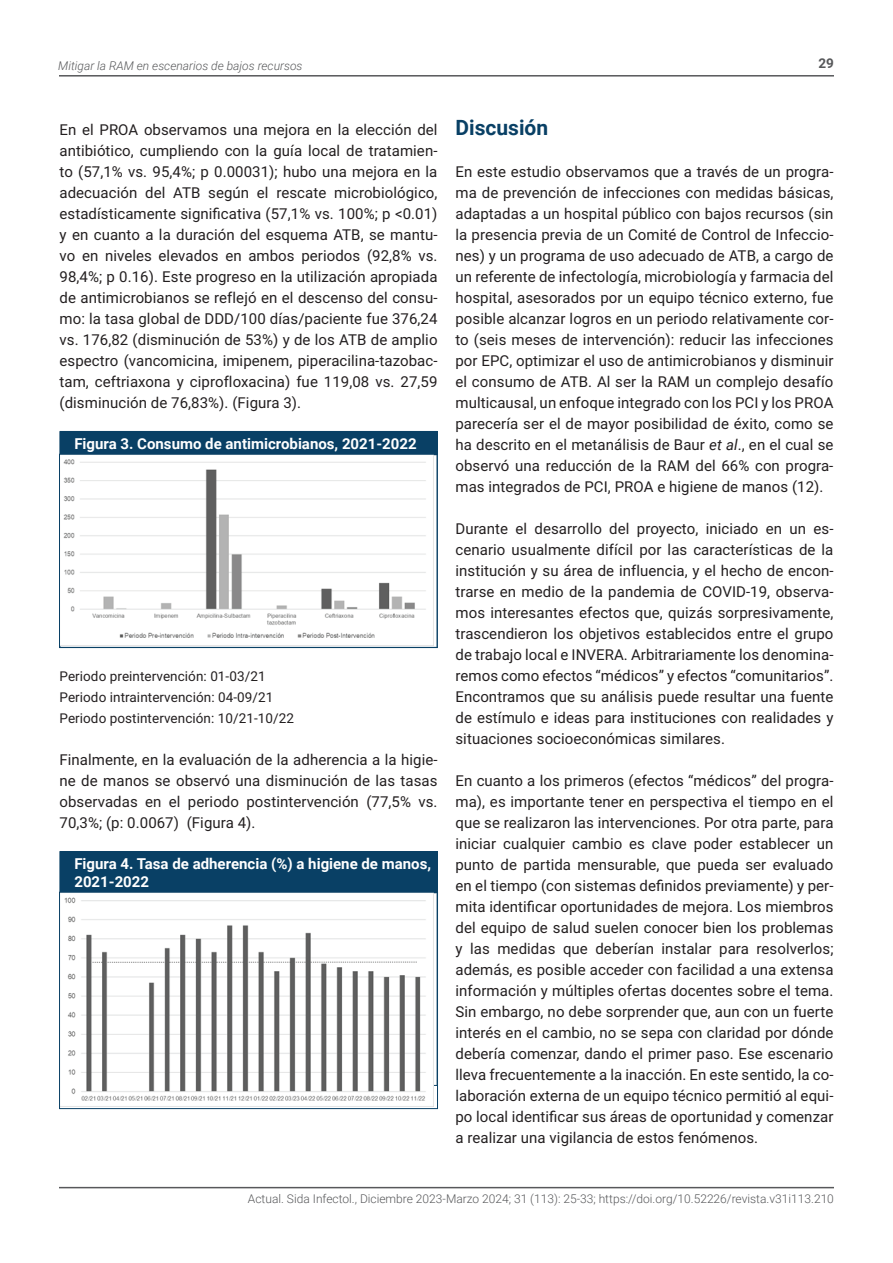
<style>
.page{position:relative;width:893px;height:1263px;background:#fff}
.page>*{position:absolute;margin:0;border:0;box-sizing:border-box;transform-origin:0 0}
.t1{font:700 21px "Roboto";color:#094065}
.t2{font:15px/21px "Roboto";letter-spacing:.005em;color:#231f20;text-align:justify}
.t3{font:700 15px/18px "Roboto";color:#fff}
.t4{font:13.5px/21px "Roboto";letter-spacing:.005em;color:#231f20}
.t5{font:700 13.5px "Roboto";color:#57585a}
.t6{font:300 12px "Roboto";color:#57585a}
.t7{font:italic 300 12px "Roboto";color:#57585a}
.s1{font-style:italic}
</style>
<div class="page">
<hr style="left:59px;top:75px;width:775px;height:2px;background:#57585a">
<hr style="left:59px;top:1187px;width:775px;height:1px;background:#57585a">
<div style="left:60px;top:431px;width:377px;height:24px;background:#094065"></div>
<svg style="left:437px;top:432px;width:1px;height:22px"></svg>
<hr style="left:437px;top:455px;width:1px;height:192px;background:#094065">
<div style="left:60px;top:851px;width:377px;height:42px;background:#094065"></div>
<hr style="left:437px;top:852px;width:1px;height:40px;background:#094065">
<hr style="left:60px;top:1085px;width:377px;height:1px;background:#094065">
<img style="left:61px;top:459px;width:372px;height:187px">
<div style="left:59px;top:454px;width:378px;height:194px;border:1px solid #094065"></div>
<img style="left:61px;top:897px;width:372px;height:204px">
<div style="left:59px;top:892px;width:379px;height:217px;border:1px solid #094065"></div>
<p class="t7" style="left:58px;top:58px;width:246px">Mitigar la RAM en escenarios de bajos recursos</p>
<p class="t5" style="left:818px;top:54px;width:17px">29</p>
<p class="t2" style="left:60px;top:119px;width:379px">En el PROA observamos una mejora en la elección del antibiótico, cumpliendo con la guía local de tratamien&shy;to (57,1% vs. 95,4%; p 0.00031); hubo una mejora en la adecuación del ATB según el rescate microbiológico, estadísticamente significativa (57,1% vs. 100%; p &lt;0.01) y en cuanto a la duración del esquema ATB, se mantu&shy;vo en niveles elevados en ambos periodos (92,8% vs.<br>98,4%; p 0.16). Este progreso en la utilización apropiada de antimicrobianos se reflejó en el descenso del consu&shy;mo: la tasa global de DDD/100 días/paciente fue 376,24 vs. 176,82 (disminución de 53%) y de los ATB de amplio espectro (vancomicina, imipenem, piperacilina-tazobac&shy;tam, ceftriaxona y ciprofloxacina) fue 119,08 vs. 27,59 (disminución de 76,83%). (Figura 3).</p>
<p class="t3" style="left:74px;top:434px;width:344px">Figura 3. Consumo de antimicrobianos, 2021-2022</p>
<p class="t4" style="left:60px;top:665px;width:236px">Periodo preintervención: 01-03/21<br>Periodo intraintervención: 04-09/21<br>Periodo postintervención: 10/21-10/22</p>
<p class="t2" style="left:60px;top:749px;width:380px">Finalmente, en la evaluación de la adherencia a la higie&shy;ne de manos se observó una disminución de las tasas observadas en el periodo postintervención (77,5% vs.<br>70,3%; (p: 0.0067) (Figura 4).</p>
<p class="t3" style="left:74px;top:854px;width:358px">Figura 4. Tasa de adherencia (%) a higiene de manos,<br>2021-2022</p>
<h1 class="t1" style="left:455px;top:113px;width:94px">Discusión</h1>
<p class="t2" style="left:455px;top:161px;width:380px">En este estudio observamos que a través de un progra&shy;ma de prevención de infecciones con medidas básicas, adaptadas a un hospital público con bajos recursos (sin la presencia previa de un Comité de Control de Infeccio&shy;nes) y un programa de uso adecuado de ATB, a cargo de un referente de infectología, microbiología y farmacia del hospital, asesorados por un equipo técnico externo, fue posible alcanzar logros en un periodo relativamente cor&shy;to (seis meses de intervención): reducir las infecciones por EPC, optimizar el uso de antimicrobianos y disminuir el consumo de ATB. Al ser la RAM un complejo desafío multicausal, un enfoque integrado con los PCI y los PROA parecería ser el de mayor posibilidad de éxito, como se ha descrito en el metanálisis de Baur <span class="s1">et al</span>., en el cual se observó una reducción de la RAM del 66% con progra&shy;mas integrados de PCI, PROA e higiene de manos (12).</p>
<p class="t2" style="left:455px;top:518px;width:380px">Durante el desarrollo del proyecto, iniciado en un es&shy;cenario usualmente difícil por las características de la institución y su área de influencia, y el hecho de encon&shy;trarse en medio de la pandemia de COVID-19, observa&shy;mos interesantes efectos que, quizás sorpresivamente, trascendieron los objetivos establecidos entre el grupo de trabajo local e INVERA. Arbitrariamente los denomina&shy;remos como efectos “médicos” y efectos “comunitarios”.<br>Encontramos que su análisis puede resultar una fuente de estímulo e ideas para instituciones con realidades y situaciones socioeconómicas similares.</p>
<p class="t2" style="left:455px;top:770px;width:380px">En cuanto a los primeros (efectos “médicos” del progra&shy;ma), es importante tener en perspectiva el tiempo en el que se realizaron las intervenciones. Por otra parte, para iniciar cualquier cambio es clave poder establecer un punto de partida mensurable, que pueda ser evaluado en el tiempo (con sistemas definidos previamente) y per&shy;mita identificar oportunidades de mejora. Los miembros del equipo de salud suelen conocer bien los problemas y las medidas que deberían instalar para resolverlos; además, es posible acceder con facilidad a una extensa información y múltiples ofertas docentes sobre el tema.<br>Sin embargo, no debe sorprender que, aun con un fuerte interés en el cambio, no se sepa con claridad por dónde debería comenzar, dando el primer paso. Ese escenario lleva frecuentemente a la inacción. En este sentido, la co&shy;laboración externa de un equipo técnico permitió al equi&shy;po local identificar sus áreas de oportunidad y comenzar a realizar una vigilancia de estos fenómenos.</p>
<p class="t6" style="left:248px;top:1190px;width:587px">Actual. Sida Infectol., Diciembre 2023-Marzo 2024; 31 (113): 25-33; https://doi.org/10.52226/revista.v31i113.210</p>
</div>
